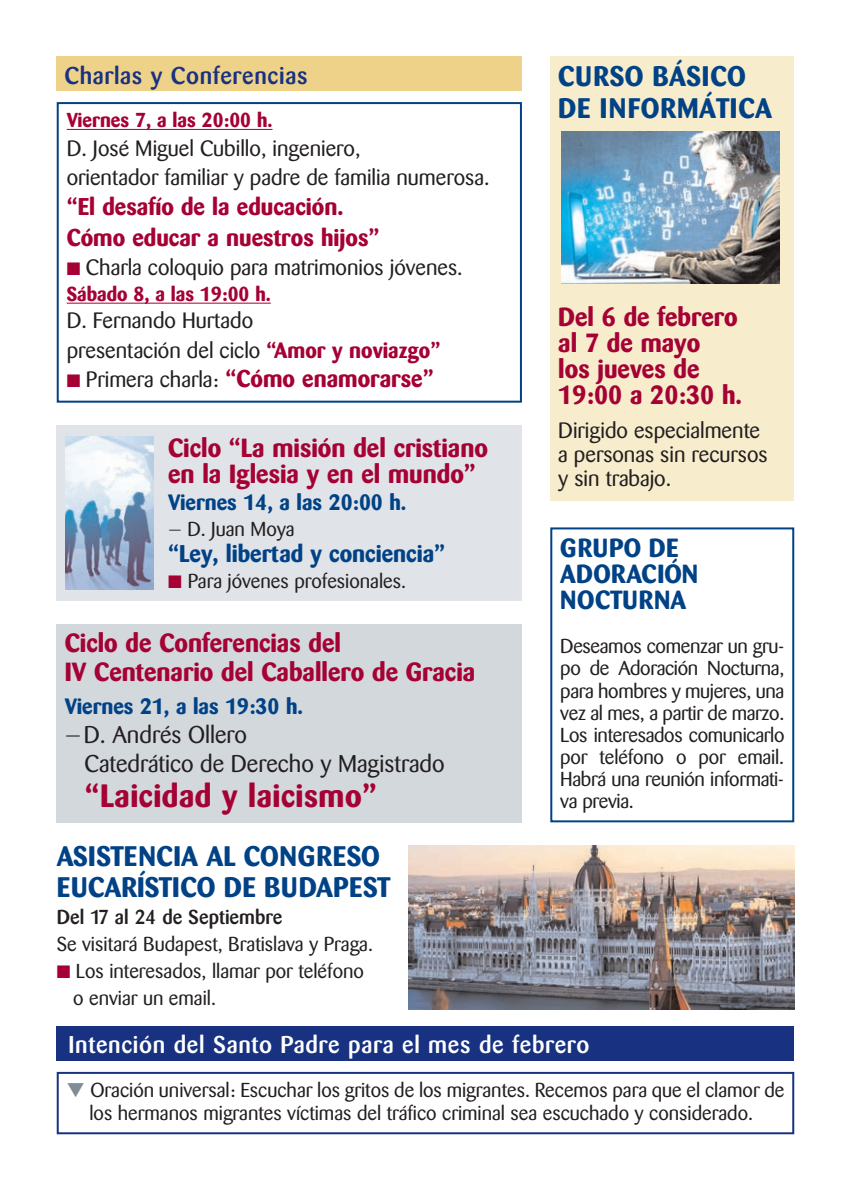
<style>
.page{position:relative;width:851px;height:1191px;background:#fff}
.page>*{position:absolute;margin:0;border:0;box-sizing:border-box;transform-origin:0 0}
.t1{font:700 32px "Barmeno";letter-spacing:.015em;color:#a50134}
.t2{font:700 28px/32px "Barmeno";letter-spacing:.02em;color:#014286}
.t3{font:700 26px/26px "Barmeno";color:#a50134}
.t4{font:700 26px/26px "Barmeno";letter-spacing:.02em;color:#014286}
.t5{font:700 24px/30.6px "Barmeno";color:#a50134}
.t6{font:24px/29px "Barmeno";color:#231f20}
.t7{font:500 24px "Barmeno";letter-spacing:.025em;color:#fff}
.t8{font:700 24px "Barmeno";color:#014286}
.t9{font:500 24px "Barmeno";letter-spacing:.025em;color:#183181}
.t10{font:22px/24px "Barmeno";color:#231f20}
.t11{font:700 22px "Barmeno";color:#014286}
.t12{font:20px/22px "Barmeno";color:#231f20;text-align:center}
.t13{font:700 20px "Barmeno";color:#a50134}
.t14{font:500 20px "Barmeno";color:#231f20}
.s1{color:#a50134}
.s2{font-weight:700;color:#a50134}
.s3{font-weight:400;font-size:22px;color:#231f20}
.s4{color:#808c96}
</style>
<div class="page">
<div style="left:57px;top:57px;width:465px;height:34px;background:#eed289"></div>
<div style="left:57px;top:1071px;width:737px;height:63px;border:2px solid #183181"></div>
<div style="left:57px;top:1026px;width:737px;height:34px;background:#183181"></div>
<div style="left:550px;top:527px;width:244px;height:295px;border:2px solid #014286"></div>
<div style="left:57px;top:624px;width:465px;height:198px;background:#d3d8dd"></div>
<hr style="left:78px;top:129px;width:194px;height:1px;background:#a50134">
<hr style="left:67px;top:303px;width:204px;height:1px;background:#a50134">
<div style="left:57px;top:102px;width:465px;height:301px;border:2px solid #014286"></div>
<div style="left:550px;top:57px;width:244px;height:444px;background:#f7eccc"></div>
<img style="left:561px;top:131px;width:218px;height:152px">
<img style="left:408px;top:845px;width:386px;height:164px">
<div style="left:57px;top:425px;width:465px;height:176px;background:#e0e4e8"></div>
<img style="left:65px;top:437px;width:89px;height:153px">
<p class="t9" style="left:64px;top:65px;width:244px">Charlas y Conferencias</p>
<p class="t13" style="left:67px;top:110px;width:207px">Viernes 7, a las 20:00 h.</p>
<p class="t10" style="left:67px;top:136px;width:424px;line-height:28.6px">D. José Miguel Cubillo, ingeniero,<br>orientador familiar y padre de familia numerosa.</p>
<p class="t5" style="left:67px;top:192px;width:314px">“El desafío de la educación.<br>Cómo educar a nuestros hijos”</p>
<p class="t10" style="left:67px;top:257px;width:397px"><span class="s1">■</span> Charla coloquio para matrimonios jóvenes.</p>
<p class="t13" style="left:67px;top:284px;width:205px">Sábado 8, a las 19:00 h.</p>
<p class="t10" style="left:67px;top:307px;width:375px;line-height:30.6px">D. Fernando Hurtado<br>presentación del ciclo <span class="s2">“Amor y noviazgo”</span></p>
<p class="t5" style="left:67px;top:364px;width:368px">■ <span class="s3">Primera charla:</span> “Cómo enamorarse”</p>
<h3 class="t3" style="left:168px;top:436px;width:321px">Ciclo “La misión del cristiano en la Iglesia y en el mundo”</h3>
<p class="t11" style="left:168px;top:491px;width:240px">Viernes 14, a las 20:00 h.</p>
<p class="t12" style="left:168px;top:519px;width:128px">— D. Juan Moya</p>
<p class="t8" style="left:168px;top:541px;width:278px">“Ley, libertad y conciencia”</p>
<p class="t12" style="left:168px;top:571px;width:239px"><span class="s1">■</span> Para jóvenes profesionales.</p>
<h3 class="t3" style="left:65px;top:629px;width:412px;line-height:29px">Ciclo de Conferencias del<br>IV Centenario del Caballero de Gracia</h3>
<p class="t11" style="left:65px;top:695px;width:240px">Viernes 21, a las 19:30 h.</p>
<p class="t6" style="left:84px;top:722px;width:361px;text-indent:-20px">—D. Andrés Ollero<br>Catedrático de Derecho y Magistrado</p>
<h1 class="t1" style="left:85px;top:779px;width:293px">“Laicidad y laicismo”</h1>
<h2 class="t2" style="left:57px;top:842px;width:335px;line-height:30.8px">ASISTENCIA AL CONGRESO<br>EUCARÍSTICO DE BUDAPEST</h2>
<p class="t14" style="left:57px;top:909px;width:227px">Del 17 al 24 de Septiembre</p>
<p class="t12" style="left:57px;top:934px;width:318px">Se visitará Budapest, Bratislava y Praga.</p>
<p class="t12" style="left:73px;top:959px;width:292px;line-height:26.8px;text-align:left;text-indent:-17px"><span class="s1">■</span> Los interesados, llamar por teléfono o enviar un email.</p>
<h2 class="t2" style="left:558px;top:61px;width:215px">CURSO BÁSICO<br>DE INFORMÁTICA</h2>
<h3 class="t3" style="left:558px;top:305px;width:185px">Del 6 de febrero al 7 de mayo<br>los jueves de<br>19:00 a 20:30 h.</h3>
<p class="t10" style="left:558px;top:420px;width:211px">Dirigido especialmente a personas sin recursos y sin trabajo.</p>
<h3 class="t4" style="left:560px;top:536px;width:139px">GRUPO DE<br>ADORACIÓN<br>NOCTURNA</h3>
<p class="t12" style="left:560px;top:637px;width:225px;text-align:justify">Deseamos comenzar un gru&shy;po de Adoración Nocturna, para hombres y mujeres, una vez al mes, a partir de marzo.<br>Los interesados comunicarlo por teléfono o por email.<br>Habrá una reunión informati&shy;va previa.</p>
<p class="t7" style="left:68px;top:1035px;width:522px">Intención del Santo Padre para el mes de febrero</p>
<p class="t12" style="left:67px;top:1080px;width:719px"><span class="s4">▼</span> Oración universal: Escuchar los gritos de los migrantes. Recemos para que el clamor de los hermanos migrantes víctimas del tráfico criminal sea escuchado y considerado.</p>
</div>
